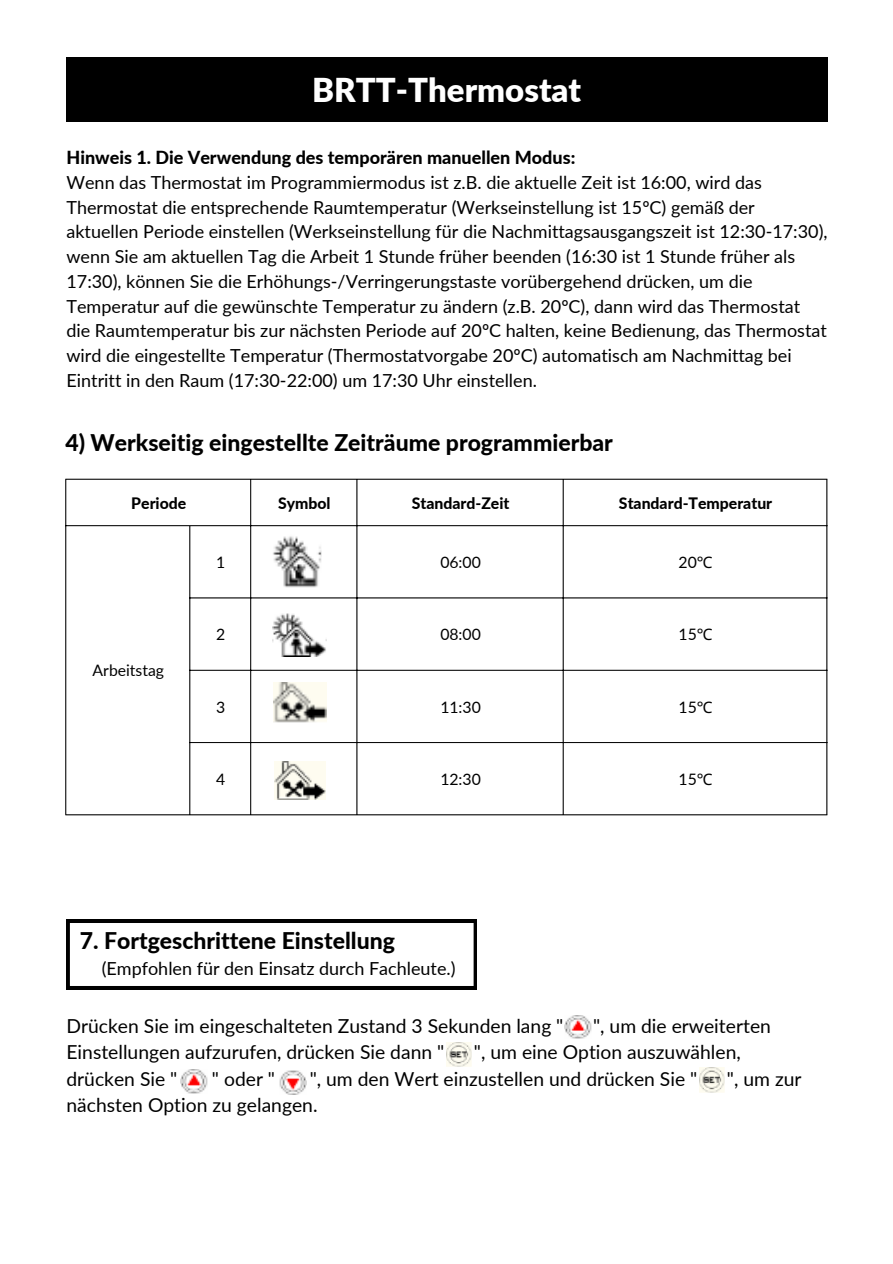
<style>
.page{position:relative;width:893px;height:1264px;background:#fff}
.page>*{position:absolute;margin:0;border:0;box-sizing:border-box;transform-origin:0 0}
.t1{font:900 32.85px "Lato";color:#fff}
.t2{font:800 22.95px "Lato";color:#000}
.t3{font:19.35px "Lato";color:#000}
.t4{font:18px/24.8px "Lato";color:#000}
.t5{font:800 18px "Lato";color:#000}
.t6{font:15.75px "Lato";color:#000}
.t7{font:800 15.75px "Lato";color:#000}
.s1{font-family:"Noto Sans"}
</style>
<div class="page">
<div style="left:66px;top:57px;width:761px;height:64px;background:#000"></div>
<hr style="left:65px;top:479px;width:1px;height:335px;background:#000">
<hr style="left:189px;top:526px;width:1px;height:288px;background:#000">
<hr style="left:250px;top:479px;width:1px;height:335px;background:#000">
<hr style="left:356px;top:479px;width:1px;height:335px;background:#000">
<hr style="left:562px;top:479px;width:1px;height:335px;background:#000">
<hr style="left:826px;top:479px;width:1px;height:335px;background:#000">
<hr style="left:65px;top:479px;width:762px;height:1px;background:#000">
<hr style="left:65px;top:525px;width:762px;height:1px;background:#000">
<hr style="left:189px;top:597px;width:638px;height:1px;background:#000">
<hr style="left:189px;top:670px;width:638px;height:1px;background:#000">
<hr style="left:189px;top:742px;width:638px;height:1px;background:#000">
<hr style="left:65px;top:814px;width:762px;height:1px;background:#000">
<img style="left:273px;top:536px;width:49px;height:51px">
<img style="left:273px;top:613px;width:54px;height:43px">
<img style="left:274px;top:683px;width:52px;height:40px">
<img style="left:274px;top:761px;width:52px;height:39px">
<svg style="left:66px;top:919px;width:411px;height:70px"></svg>
<img style="left:564px;top:1015px;width:28px;height:24px">
<img style="left:279px;top:1070px;width:27px;height:24px">
<img style="left:180px;top:1069px;width:28px;height:25px">
<img style="left:446px;top:1042px;width:26px;height:25px">
<img style="left:699px;top:1067px;width:26px;height:26px">
<p class="t1" style="left:312px;top:70px;width:270px">BRTT-Thermostat</p>
<p class="t5" style="left:66px;top:146px;width:510px">Hinweis 1. Die Verwendung des temporären manuellen Modus:</p>
<p class="t4" style="left:66px;top:170px;width:762px">Wenn das Thermostat im Programmiermodus ist z.B. die aktuelle Zeit ist 16:00, wird das Thermostat die entsprechende Raumtemperatur (Werkseinstellung ist 15ºC) gemäß der aktuellen Periode einstellen (Werkseinstellung für die Nachmittagsausgangszeit ist 12:30-17:30), wenn Sie am aktuellen Tag die Arbeit 1 Stunde früher beenden (16:30 ist 1 Stunde früher als 17:30), können Sie die Erhöhungs-/Verringerungstaste vorübergehend drücken, um die Temperatur auf die gewünschte Temperatur zu ändern (z.B. 20ºC), dann wird das Thermostat die Raumtemperatur bis zur nächsten Periode auf 20ºC halten, keine Bedienung, das Thermostat wird die eingestellte Temperatur (Thermostatvorgabe 20ºC) automatisch am Nachmittag bei Eintritt in den Raum (17:30-22:00) um 17:30 Uhr einstellen.</p>
<p class="t2" style="left:65px;top:429px;width:549px">4) Werkseitig eingestellte Zeiträume programmierbar</p>
<p class="t7" style="left:131px;top:493px;width:56px">Periode</p>
<p class="t7" style="left:278px;top:493px;width:54px">Symbol</p>
<p class="t7" style="left:412px;top:493px;width:99px">Standard-Zeit</p>
<p class="t7" style="left:619px;top:493px;width:155px">Standard-Temperatur</p>
<p class="t6" style="left:216px;top:552px;width:11px">1</p>
<p class="t6" style="left:440px;top:552px;width:42px">06:00</p>
<p class="t6" style="left:678px;top:552px;width:35px">20<span class="s1">℃</span></p>
<p class="t6" style="left:93px;top:660px;width:73px">Arbeitstag</p>
<p class="t6" style="left:216px;top:625px;width:11px">2</p>
<p class="t6" style="left:440px;top:625px;width:42px">08:00</p>
<p class="t6" style="left:678px;top:625px;width:35px">15<span class="s1">℃</span></p>
<p class="t6" style="left:216px;top:697px;width:11px">3</p>
<p class="t6" style="left:440px;top:697px;width:42px">11:30</p>
<p class="t6" style="left:678px;top:697px;width:35px">15<span class="s1">℃</span></p>
<p class="t6" style="left:216px;top:769px;width:11px">4</p>
<p class="t6" style="left:440px;top:769px;width:42px">12:30</p>
<p class="t6" style="left:678px;top:769px;width:35px">15<span class="s1">℃</span></p>
<p class="t2" style="left:80px;top:926px;width:317px">7. Fortgeschrittene Einstellung</p>
<p class="t4" style="left:102px;top:955px;width:355px">(Empfohlen für den Einsatz durch Fachleute.)</p>
<p class="t3" style="left:66px;top:1013px;width:498px">Drücken Sie im eingeschalteten Zustand 3 Sekunden lang "</p>
<p class="t3" style="left:593px;top:1013px;width:179px">", um die erweiterten</p>
<p class="t3" style="left:66px;top:1039px;width:379px">Einstellungen aufzurufen, drücken Sie dann "</p>
<p class="t3" style="left:474px;top:1039px;width:268px">", um eine Option auszuwählen,</p>
<p class="t3" style="left:66px;top:1066px;width:112px">drücken Sie "</p>
<p class="t3" style="left:212px;top:1066px;width:65px">" oder "</p>
<p class="t3" style="left:310px;top:1066px;width:389px">", um den Wert einzustellen und drücken Sie "</p>
<p class="t3" style="left:727px;top:1066px;width:76px">", um zur</p>
<p class="t3" style="left:66px;top:1093px;width:252px">nächsten Option zu gelangen.</p>
</div>
